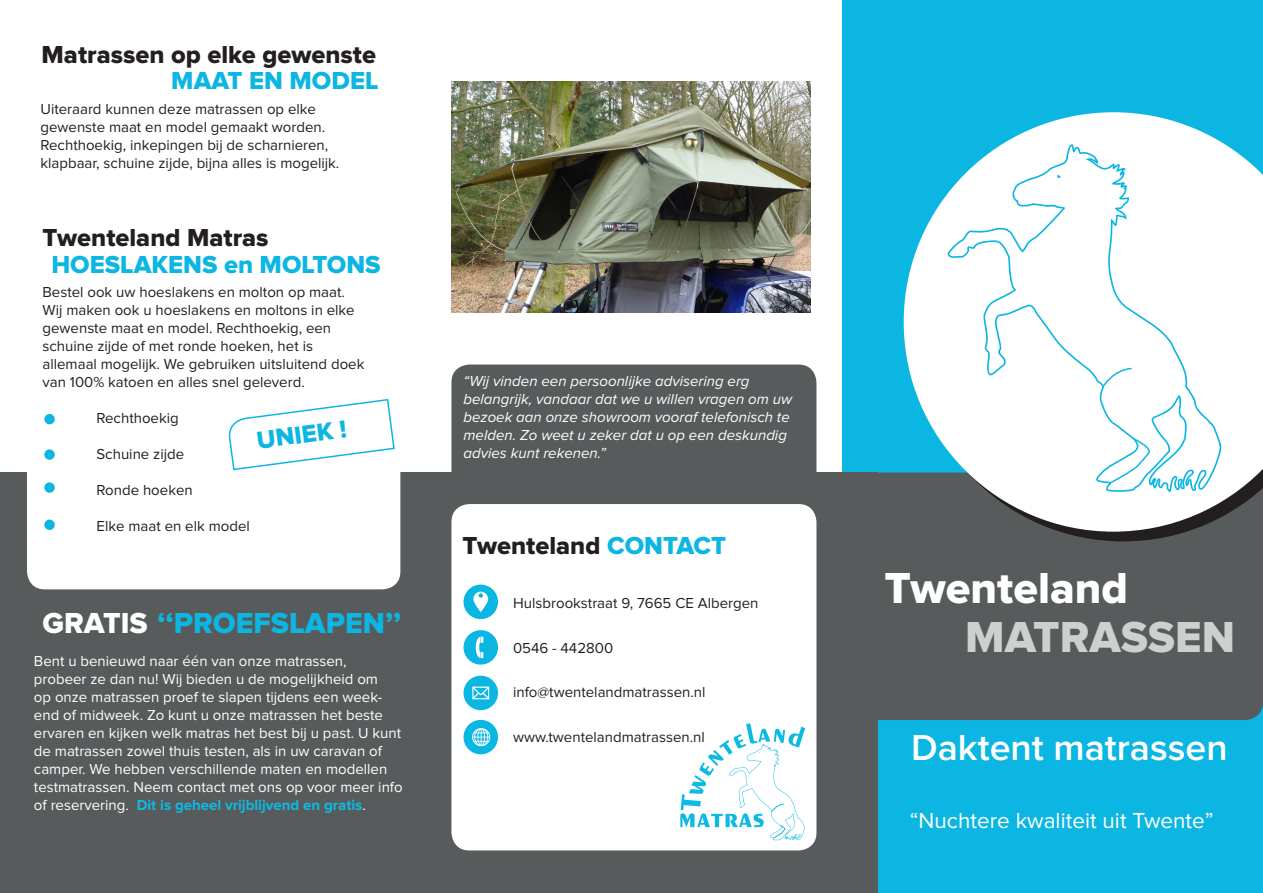
<style>
.page{position:relative;width:1263px;height:893px;background:#fff}
.page>*{position:absolute;margin:0;border:0;box-sizing:border-box;transform-origin:0 0}
.t1{font:45px "Proxima Nova Extrabld";color:#fff}
.t2{font:45px "Proxima Nova Extrabld";color:#cdd0cf}
.t3{font:600 37.5px "Proxima Nova";color:#fff}
.t4{font:30px "Proxima Nova Extrabld";color:#0cb6e3}
.t5{font:25.5px "Proxima Nova Extrabld";color:#231f20}
.t6{font:25.5px "Proxima Nova Extrabld";color:#0cb6e3}
.t7{font:22.5px "Proxima Nova";color:#fff}
.t8{font:15px/18px "Proxima Nova";color:#231f20}
.t9{font:15px/18px "Proxima Nova";color:#fff}
.t10{font:italic 15px/18px "Proxima Nova";color:#fff}
.s1{color:#fff}
.s2{font-weight:700;color:#0dbae3}
.s3{color:#0cb6e3}
</style>
<div class="page">
<div style="left:451px;top:365px;width:365px;height:513px;background:#585b5c;border-radius:18px"></div>
<div style="left:842px;top:0;width:421px;height:893px;background:#0cb6e3"></div>
<div style="left:0;top:473px;width:878px;height:420px;background:#585b5c"></div>
<div style="left:0;top:473px;width:1263px;height:247px;background:#585b5c;border-radius:18px"></div>
<div style="left:451px;top:504px;width:365px;height:346px;background:#fff;border-radius:18px"></div>
<div style="left:27px;top:176px;width:373px;height:413px;background:#fff;border-radius:18px"></div>
<svg style="left:1062px;top:532px;width:123px;height:9px"></svg>
<svg style="left:904px;top:112px;width:359px;height:420px;fill:#fff"></svg>
<svg style="left:947px;top:144px;width:274px;height:348px;background:#f2fafc"></svg>
<svg style="left:1102px;top:367px;width:49px;height:118px;background:#eef9fd"></svg>
<svg style="left:680px;top:723px;width:125px;height:117px"></svg>
<div style="left:463px;top:585px;width:35px;height:34px;background:#0ab6e2;border-radius:50%"></div>
<svg style="left:473px;top:592px;width:15px;height:20px"></svg>
<div style="left:463px;top:630px;width:35px;height:35px;background:#0ab6e2;border-radius:50%"></div>
<svg style="left:476px;top:637px;width:7px;height:21px"></svg>
<div style="left:463px;top:676px;width:35px;height:34px;background:#0ab6e2;border-radius:50%"></div>
<svg style="left:472px;top:687px;width:17px;height:12px"></svg>
<div style="left:463px;top:720px;width:35px;height:34px;background:#0ab6e2;border-radius:50%"></div>
<svg style="left:472px;top:728px;width:18px;height:18px"></svg>
<div style="left:44px;top:414px;width:11px;height:10px;background:#0cb6e3;border-radius:50%"></div>
<div style="left:44px;top:449px;width:11px;height:11px;background:#0cb6e3;border-radius:50%"></div>
<svg style="left:228px;top:399px;width:167px;height:72px"></svg>
<div style="left:44px;top:482px;width:11px;height:11px;background:#0cb6e3;border-radius:50%"></div>
<div style="left:44px;top:520px;width:11px;height:10px;background:#0cb6e3;border-radius:50%"></div>
<img style="left:452px;top:81px;width:358px;height:231px">
<p class="t5" style="left:42px;top:43px;width:336px">Matrassen op elke gewenste</p>
<p class="t6" style="left:171px;top:69px;width:209px">MAAT EN MODEL</p>
<p class="t8" style="left:40px;top:100px;width:277px">Uiteraard kunnen deze matrassen op elke</p>
<p class="t8" style="left:40px;top:118px;width:286px">gewenste maat en model gemaakt worden.</p>
<p class="t8" style="left:40px;top:136px;width:289px">Rechthoekig, inkepingen bij de scharnieren,</p>
<p class="t8" style="left:40px;top:154px;width:300px">klapbaar, schuine zijde, bijna alles is mogelijk.</p>
<p class="t5" style="left:43px;top:226px;width:228px">Twenteland Matras</p>
<p class="t6" style="left:51px;top:252px;width:331px">HOESLAKENS en MOLTONS</p>
<p class="t8" style="left:43px;top:283px;width:304px">Bestel ook uw hoeslakens en molton op maat.</p>
<p class="t8" style="left:43px;top:301px;width:314px">Wij maken ook u hoeslakens en moltons in elke gewenste maat en model. Rechthoekig, een</p>
<p class="t8" style="left:43px;top:337px;width:272px">schuine zijde of met ronde hoeken, het is</p>
<p class="t8" style="left:43px;top:355px;width:323px">allemaal mogelijk. We gebruiken uitsluitend doek van 100% katoen en alles snel geleverd.</p>
<p class="t8" style="left:97px;top:409px;width:84px">Rechthoekig</p>
<p class="t8" style="left:97px;top:445px;width:89px">Schuine zijde</p>
<p class="t8" style="left:97px;top:481px;width:98px">Ronde hoeken</p>
<p class="t8" style="left:97px;top:517px;width:155px">Elke maat en elk model</p>
<p class="t6" style="left:255px;top:428px;width:92px;rotate:-7deg">UNIEK !</p>
<p class="t4" style="left:42px;top:609px;width:360px"><span class="s1">GRATIS</span> ‘‘PROEFSLAPEN’’</p>
<p class="t9" style="left:34px;top:652px;width:314px">Bent u benieuwd naar één van onze matrassen,</p>
<p class="t9" style="left:34px;top:670px;width:370px">probeer ze dan nu! Wij bieden u de mogelijkheid om<br>op onze matrassen proef te slapen tijdens een week&shy;end of midweek. Zo kunt u onze matrassen het beste ervaren en kijken welk matras het best bij u past. U kunt de matrassen zowel thuis testen, als in uw caravan of camper. We hebben verschillende maten en modellen testmatrassen. Neem contact met ons op voor meer info of reservering. <span class="s2">Dit is geheel vrijblijvend en gratis</span>.</p>
<p class="t10" style="left:463px;top:373px;width:288px">“Wij vinden een persoonlijke advisering erg</p>
<p class="t10" style="left:463px;top:391px;width:330px">belangrijk, vandaar dat we u willen vragen om uw bezoek aan onze showroom vooraf telefonisch te melden. Zo weet u zeker dat u op een deskundig advies kunt rekenen.”</p>
<p class="t5" style="left:462px;top:533px;width:265px">Twenteland <span class="s3">CONTACT</span></p>
<p class="t8" style="left:513px;top:594px;width:247px">Hulsbrookstraat 9, 7665 CE Albergen</p>
<p class="t8" style="left:513px;top:639px;width:102px">0546 - 442800</p>
<p class="t8" style="left:513px;top:684px;width:194px">info@twentelandmatrassen.nl</p>
<p class="t8" style="left:513px;top:728px;width:193px">www.twentelandmatrassen.nl</p>
<p class="t1" style="left:884px;top:567px;width:245px">Twenteland</p>
<p class="t2" style="left:965px;top:616px;width:271px">MATRASSEN</p>
<p class="t3" style="left:911px;top:731px;width:318px">Daktent matrassen</p>
<p class="t7" style="left:910px;top:810px;width:305px">“Nuchtere kwaliteit uit Twente”</p>
</div>
